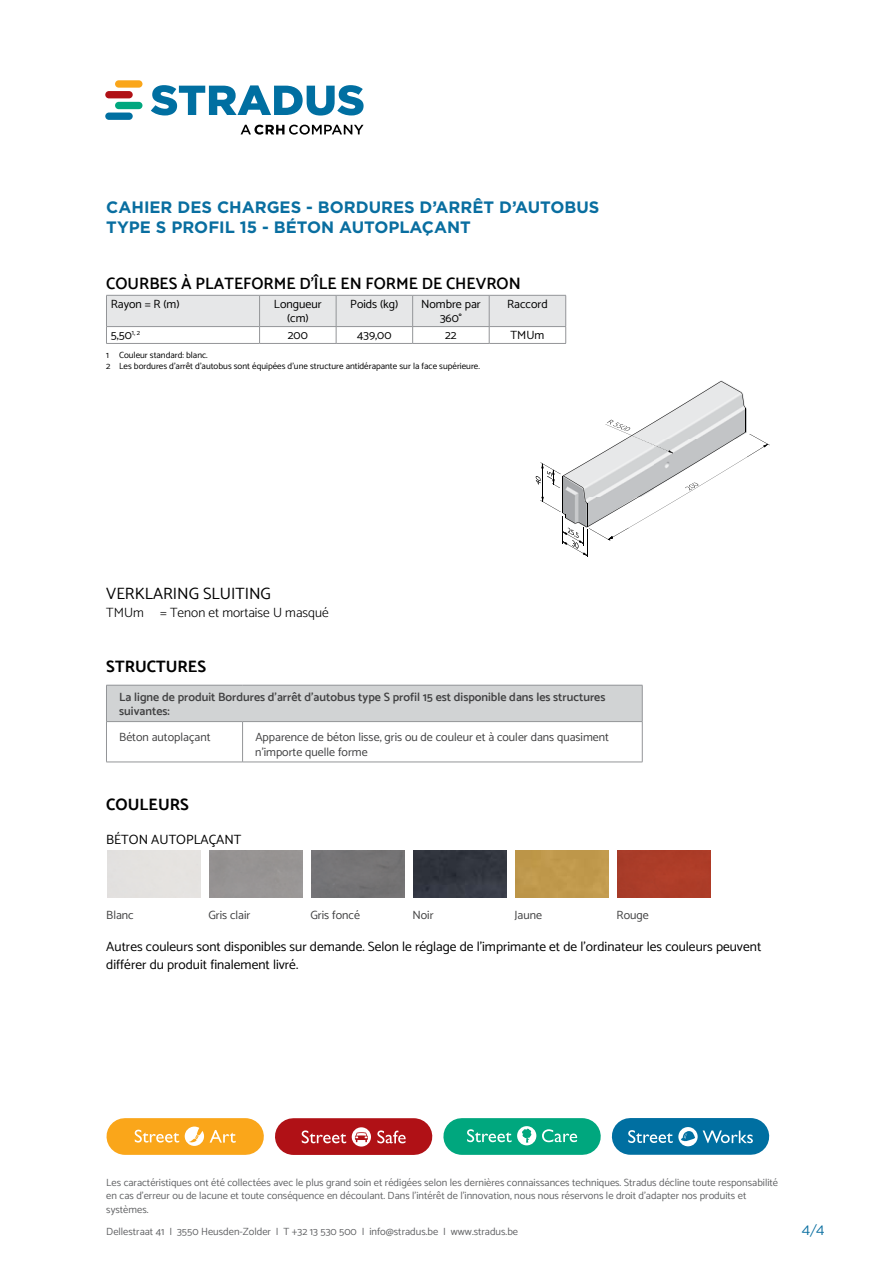
<style>
.page{position:relative;width:893px;height:1263px;background:#fff}
.page>*{position:absolute;margin:0;border:0;box-sizing:border-box;transform-origin:0 0}
.t1{font:700 16.5px/19.8px "Gotham";color:#096ea0}
.t2{font:600 16.5px "Catamaran";color:#000}
.t3{font:16.5px "Catamaran";color:#000}
.t4{font:700 16.5px "Catamaran";color:#000}
.t5{font:13.5px/18px "Catamaran";color:#000}
.t6{font:300 13.5px "Catamaran";color:#000}
.t7{font:13.5px "Gotham";color:#096ea0}
.t8{font:12px/14.4px "Catamaran";color:#414142}
.t9{font:600 12px/14.4px "Catamaran";color:#414142}
.t10{font:12px/14.4px "Catamaran";color:#000;text-align:center}
.t11{font:10.5px/13.5px "Catamaran";color:#636466}
.t12{font:9px/10.8px "Catamaran";color:#000}
</style>
<div class="page">
<hr style="left:106px;top:343px;width:154px;height:1px;background:#939598">
<hr style="left:260px;top:343px;width:76px;height:1px;background:#939598">
<hr style="left:336px;top:343px;width:77px;height:1px;background:#939598">
<hr style="left:413px;top:343px;width:76px;height:1px;background:#939598">
<hr style="left:489px;top:343px;width:77px;height:1px;background:#939598">
<svg style="left:106px;top:295px;width:460px;height:48px"></svg>
<div style="left:106px;top:685px;width:536px;height:37px;background:#d1d3d4"></div>
<svg style="left:107px;top:722px;width:535px;height:40px"></svg>
<hr style="left:106px;top:685px;width:137px;height:1px;background:#939598">
<hr style="left:243px;top:685px;width:399px;height:1px;background:#939598">
<hr style="left:106px;top:685px;width:1px;height:36px;background:#939598">
<hr style="left:642px;top:685px;width:1px;height:36px;background:#939598">
<hr style="left:106px;top:721px;width:137px;height:1px;background:#939598">
<hr style="left:106px;top:762px;width:137px;height:1px;background:#939598">
<hr style="left:106px;top:722px;width:1px;height:40px;background:#939598">
<hr style="left:243px;top:721px;width:399px;height:1px;background:#939598">
<hr style="left:243px;top:762px;width:399px;height:1px;background:#939598">
<hr style="left:242px;top:722px;width:1px;height:40px;background:#939598">
<hr style="left:642px;top:722px;width:1px;height:40px;background:#939598">
<div style="left:311px;top:850px;width:94px;height:47px;background:#757375"></div>
<img style="left:413px;top:850px;width:94px;height:47px">
<div style="left:515px;top:850px;width:94px;height:47px;background:#c0994c"></div>
<div style="left:617px;top:850px;width:94px;height:47px;background:#ac3c28"></div>
<svg style="left:536px;top:381px;width:234px;height:176px"></svg>
<div style="left:630px;top:1118px;width:121px;height:37px;background:#006fa1"></div>
<svg style="left:628px;top:1127px;width:125px;height:19px"></svg>
<div style="left:462px;top:1118px;width:120px;height:37px;background:#00a77e"></div>
<svg style="left:542px;top:1129px;width:35px;height:13px"></svg>
<svg style="left:467px;top:1126px;width:69px;height:19px"></svg>
<div style="left:293px;top:1118px;width:121px;height:37px;background:#b01116"></div>
<svg style="left:352px;top:1127px;width:19px;height:19px"></svg>
<svg style="left:377px;top:1130px;width:29px;height:13px"></svg>
<svg style="left:302px;top:1130px;width:44px;height:13px"></svg>
<div style="left:125px;top:1118px;width:120px;height:37px;background:#faa61a"></div>
<svg style="left:185px;top:1126px;width:19px;height:20px"></svg>
<svg style="left:135px;top:1130px;width:44px;height:12px"></svg>
<svg style="left:210px;top:1130px;width:26px;height:13px"></svg>
<svg style="left:151px;top:85px;width:213px;height:31px"></svg>
<div style="left:115px;top:80px;width:27px;height:8px;background:#faa61a;border-radius:4px"></div>
<div style="left:105px;top:91px;width:28px;height:7px;background:#b01116;border-radius:4px"></div>
<div style="left:105px;top:113px;width:28px;height:7px;background:#006fa1;border-radius:4px"></div>
<div style="left:115px;top:102px;width:27px;height:7px;background:#00a77e;border-radius:4px"></div>
<svg style="left:241px;top:125px;width:123px;height:10px"></svg>
<h1 class="t1" style="left:106px;top:197px;width:495px">CAHIER DES CHARGES - BORDURES D’ARRÊT D’AUTOBUS<br>TYPE S PROFIL 15 - BÉTON AUTOPLAÇANT</h1>
<h1 class="t2" style="left:106px;top:274px;width:416px">Courbes à plateforme d’île en forme de chevron</h1>
<p class="t10" style="left:111px;top:296px;width:70px">Rayon = R (m)</p>
<p class="t10" style="left:274px;top:296px;width:49px">Longueur (cm)</p>
<p class="t10" style="left:350px;top:296px;width:50px">Poids (kg)</p>
<p class="t10" style="left:421px;top:296px;width:61px">Nombre par<br>360°</p>
<p class="t10" style="left:507px;top:296px;width:42px">Raccord</p>
<p class="t10" style="left:111px;top:328px;width:31px">5,50<sup>1,</sup> <sup>2</sup></p>
<p class="t10" style="left:288px;top:328px;width:21px">200</p>
<p class="t10" style="left:357px;top:328px;width:36px">439,00</p>
<p class="t10" style="left:445px;top:328px;width:13px">22</p>
<p class="t10" style="left:510px;top:328px;width:35px">TMUm</p>
<p class="t12" style="left:106px;top:349px;width:375px">1 Couleur standard: blanc.<br>2 Les bordures d’arrêt d’autobus sont équipées d’une structure antidérapante sur la face supérieure.</p>
<h1 class="t3" style="left:106px;top:581px;width:106px">Verklarin g sluitin</h1>
<h1 class="t3" style="left:261px;top:581px;width:12px">g</h1>
<p class="t6" style="left:106px;top:603px;width:224px">TMUm = Tenon et mortaise U masqué</p>
<h1 class="t4" style="left:106px;top:656px;width:101px">STRUCTURES</h1>
<p class="t9" style="left:119px;top:689px;width:488px">La ligne de produit Bordures d’arrêt d’autobus type S profil 15 est disponible dans les structures suivantes:</p>
<p class="t8" style="left:119px;top:730px;width:93px">Béton autoplaçant</p>
<p class="t8" style="left:255px;top:730px;width:355px">Apparence de béton lisse, gris ou de couleur et à couler dans quasiment n’importe quelle forme</p>
<h1 class="t4" style="left:106px;top:795px;width:84px">COULEURS</h1>
<p class="t5" style="left:106px;top:830px;width:25px">Béton</p>
<p class="t5" style="left:151px;top:830px;width:18px">autopl</p>
<p class="t5" style="left:200px;top:830px;width:33px">açant</p>
<p class="t8" style="left:106px;top:907px;width:29px">Blanc</p>
<p class="t8" style="left:208px;top:907px;width:44px">Gris clair</p>
<p class="t8" style="left:310px;top:907px;width:51px">Gris foncé</p>
<p class="t8" style="left:412px;top:907px;width:23px">Noir</p>
<p class="t8" style="left:514px;top:907px;width:29px">Jaune</p>
<p class="t8" style="left:617px;top:907px;width:34px">Rouge</p>
<p class="t5" style="left:106px;top:937px;width:656px">Autres couleurs sont disponibles sur demande. Selon le réglage de l’imprimante et de l’ordinateur les couleurs peuvent différer du produit finalement livré.</p>
<p class="t11" style="left:106px;top:1175px;width:673px">Les caractéristiques ont été collectées avec le plus grand soin et rédigées selon les dernières connaissances techniques. Stradus décline toute responsabilité en cas d’erreur ou de lacune et toute conséquence en découlant. Dans l’intérêt de l’innovation, nous nous réservons le droit d’adapter nos produits et systèmes.</p>
<p class="t11" style="left:106px;top:1224px;width:413px">Dellestraat 41 I 3550 Heusden-Zolder I T +32 13 530 500 I info@stradus.be I www.stradus.be</p>
<p class="t7" style="left:810px;top:1221px;width:16px">/4</p>
</div>
